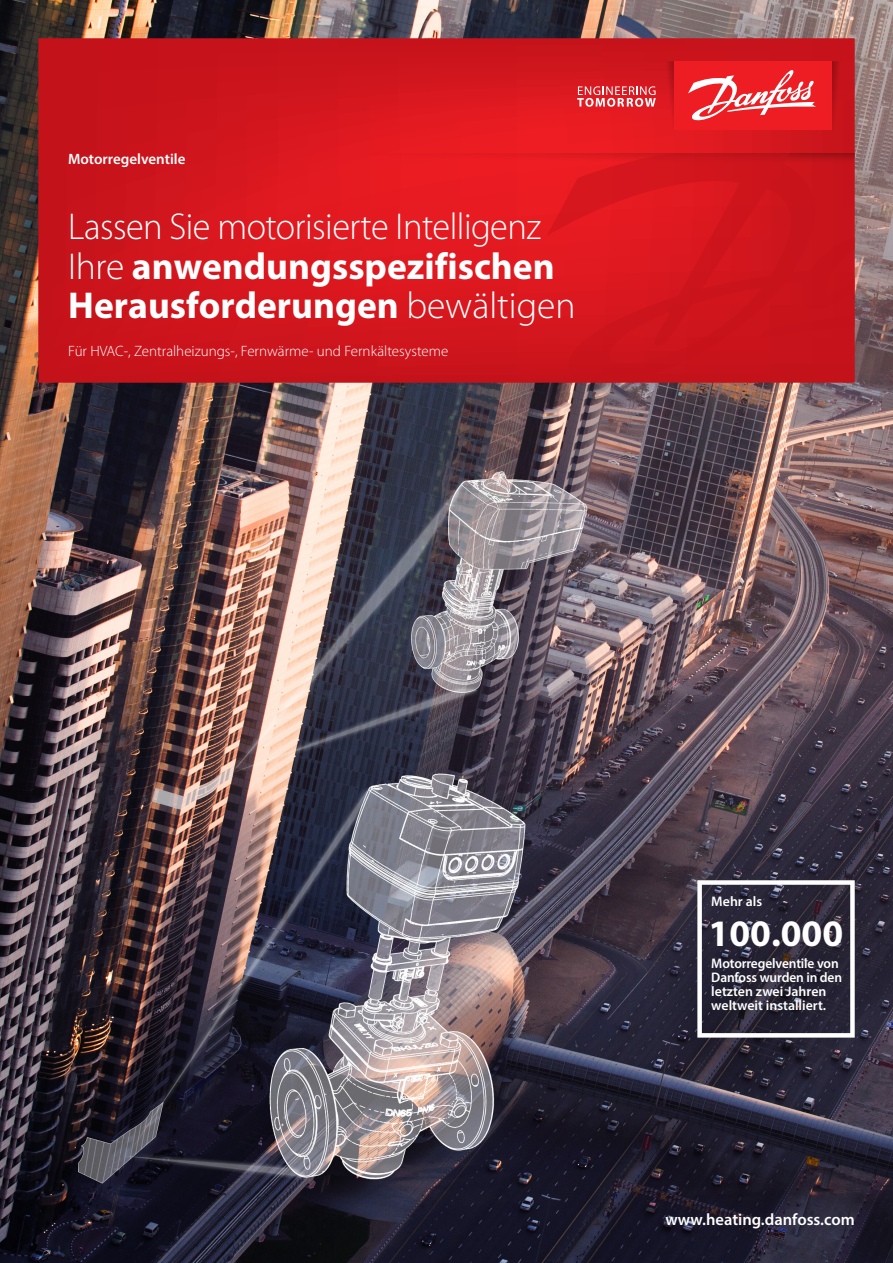
<style>
.page{position:relative;width:893px;height:1263px;background:#fff}
.page>*{position:absolute;margin:0;border:0;box-sizing:border-box;transform-origin:0 0}
.t1{font:300 37.5px/39.9px "Myriad Pro";letter-spacing:-.015em;color:#fff}
.t2{font:700 37.5px "Myriad Pro";color:#fff}
.t3{font:600 16.5px "Myriad Pro";color:#fff}
.t4{font:300 15px "Myriad Pro";color:#fff}
.t5{font:600 15px "Myriad Pro";color:#fff}
.t6{font:600 13.8px/13.8px "Myriad Pro";letter-spacing:-.01em;color:#fff}
.s1{font-weight:700}
</style>
<div class="page">
<img style="left:0;top:0;width:893px;height:1263px">
<svg style="left:38px;top:38px;width:817px;height:345px;background:#d3161d"></svg>
<svg style="left:832px;top:61px;width:12px;height:69px"></svg>
<div style="left:358px;top:153px;width:497px;height:13px;background:#e81b21"></div>
<div style="left:674px;top:61px;width:158px;height:69px;background:#ee1d23"></div>
<svg style="left:577px;top:61px;width:97px;height:69px;background:#dd2b32"></svg>
<svg style="left:688px;top:70px;width:128px;height:51px"></svg>
<svg style="left:547px;top:153px;width:308px;height:230px;background:#d0151d"></svg>
<div style="left:697px;top:880px;width:158px;height:157px;border:4px solid #fff"></div>
<p class="t5" style="left:68px;top:150px;width:119px">Motorregelventile</p>
<p class="t1" style="left:68px;top:206px;width:509px">Lassen Sie motorisierte Intelligenz<br>Ihre <span class="s1">anwendungsspezifischen<br>Herausforderungen</span> bewältigen</p>
<p class="t4" style="left:68px;top:342px;width:382px">Für HVAC-, Zentralheizungs-, Fernwärme- und Fernkältesysteme</p>
<p class="t6" style="left:711px;top:894px;width:52px">Mehr als</p>
<p class="t2" style="left:709px;top:909px;width:136px">100.000</p>
<p class="t6" style="left:711px;top:956px;width:132px">Motorregelventile von<br>Danfoss wurden in den letzten zwei Jahren weltweit installiert.</p>
<p class="t3" style="left:665px;top:1209px;width:191px">www.heating.danfoss.com</p>
</div>
